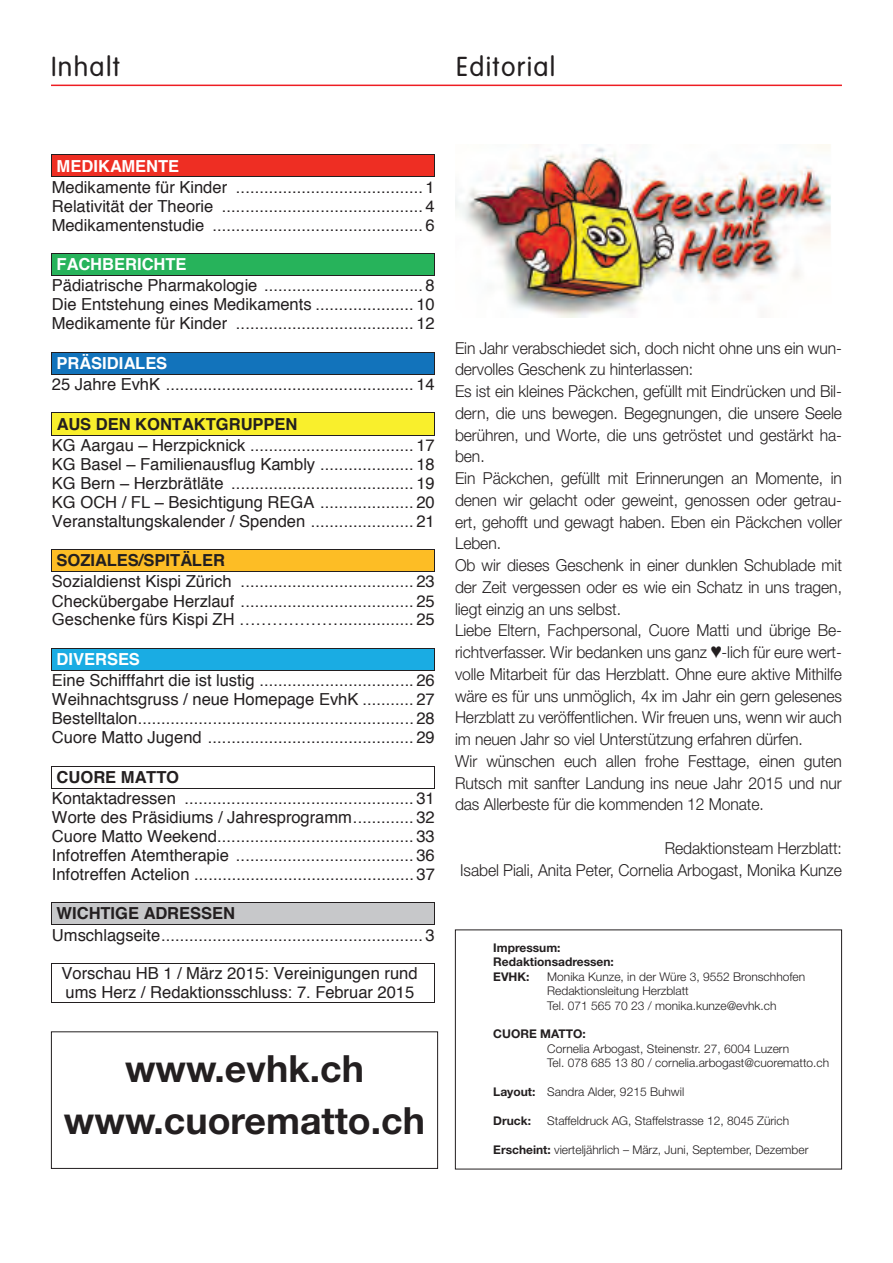
<style>
.page{position:relative;width:893px;height:1263px;background:#fff}
.page>*{position:absolute;margin:0;border:0;box-sizing:border-box;transform-origin:0 0}
.t1{font:700 37.5px/52.8px "Helvetica Neue LT Std";color:#231f20;text-align:center}
.t2{font:300 27px "VAG Rounded Std";letter-spacing:.05em;color:#231f20}
.t3{font:16.5px/19px "Helvetica";color:#231f20;text-align:justify}
.t4{font:300 16.5px/21.8px "Helvetica Neue LT Std";letter-spacing:-.005em;color:#231f20;scale:.95 1}
.t5{font:16.5px "Arial";color:#231f20}
.t6{font:700 16.5px "Helvetica";letter-spacing:-.005em;color:#231f20}
.t7{font:700 16.5px "Helvetica";letter-spacing:-.005em;color:#fff}
.t8{font:300 12px/14.4px "Helvetica Neue LT Std";color:#231f20}
.t9{font:700 12px/14.4px "Helvetica Neue LT Std";color:#231f20}
.s1{font-weight:700}
.s2{font-family:"Arial"}
.s3{font-family:"Helvetica"}
</style>
<div class="page">
<div style="left:455px;top:929px;width:387px;height:240px;border:1px solid #231f20"></div>
<hr style="left:51px;top:85px;width:791px;height:1px;background:#ee1d23">
<div style="left:51px;top:1031px;width:387px;height:138px;border:1px solid #231f20"></div>
<img style="left:455px;top:145px;width:376px;height:173px">
<div style="left:52px;top:155px;width:383px;height:22px;background:#ee2e23"></div>
<hr style="left:52px;top:154px;width:382px;height:1px;background:#231f20">
<hr style="left:52px;top:177px;width:382px;height:1px;background:#231f20">
<svg style="left:434px;top:154px;width:1px;height:23px"></svg>
<div style="left:52px;top:254px;width:383px;height:21px;background:#27b35b"></div>
<hr style="left:52px;top:253px;width:382px;height:1px;background:#231f20">
<hr style="left:52px;top:275px;width:382px;height:1px;background:#231f20">
<svg style="left:434px;top:253px;width:1px;height:23px"></svg>
<div style="left:52px;top:353px;width:383px;height:21px;background:#1273bb"></div>
<hr style="left:52px;top:352px;width:382px;height:1px;background:#231f20">
<hr style="left:52px;top:374px;width:382px;height:1px;background:#231f20">
<svg style="left:434px;top:352px;width:1px;height:23px"></svg>
<div style="left:52px;top:413px;width:383px;height:22px;background:#f9ef2c"></div>
<hr style="left:52px;top:413px;width:382px;height:1px;background:#231f20">
<hr style="left:52px;top:435px;width:382px;height:1px;background:#231f20">
<svg style="left:434px;top:413px;width:1px;height:23px"></svg>
<div style="left:52px;top:550px;width:383px;height:21px;background:#fdbd25"></div>
<hr style="left:52px;top:549px;width:382px;height:1px;background:#231f20">
<hr style="left:52px;top:571px;width:382px;height:1px;background:#231f20">
<svg style="left:434px;top:549px;width:1px;height:23px"></svg>
<div style="left:52px;top:649px;width:383px;height:21px;background:#1aace3"></div>
<hr style="left:52px;top:648px;width:382px;height:1px;background:#231f20">
<hr style="left:52px;top:670px;width:382px;height:1px;background:#231f20">
<svg style="left:434px;top:648px;width:1px;height:23px"></svg>
<hr style="left:52px;top:766px;width:382px;height:1px;background:#231f20">
<hr style="left:52px;top:788px;width:382px;height:1px;background:#231f20">
<svg style="left:434px;top:766px;width:1px;height:23px"></svg>
<div style="left:52px;top:903px;width:383px;height:21px;background:#c7c8ca"></div>
<hr style="left:52px;top:902px;width:382px;height:1px;background:#231f20">
<hr style="left:52px;top:924px;width:382px;height:1px;background:#231f20">
<svg style="left:434px;top:902px;width:1px;height:23px"></svg>
<hr style="left:52px;top:963px;width:382px;height:1px;background:#231f20">
<hr style="left:52px;top:964px;width:1px;height:38px;background:#231f20">
<hr style="left:52px;top:1002px;width:382px;height:1px;background:#231f20">
<hr style="left:434px;top:964px;width:1px;height:38px;background:#231f20">
<h2 class="t2" style="left:51px;top:51px;width:70px">Inhalt</h2>
<h2 class="t2" style="left:456px;top:51px;width:101px">Editorial</h2>
<p class="t7" style="left:57px;top:152px;width:124px">MEDIKAMENTE</p>
<p class="t3" style="left:52px;top:178px;width:384px">Medikamente für Kinder ........................................ 1<br>Relativität der Theorie ........................................... 4<br>Medikamentenstudie ............................................. 6</p>
<p class="t7" style="left:57px;top:251px;width:131px">FACHBERICHTE</p>
<p class="t3" style="left:52px;top:276px;width:384px">Pädiatrische Pharmakologie .................................. 8<br>Die Entstehung eines Medikaments ..................... 10<br>Medikamente für Kinder ...................................... 12</p>
<p class="t7" style="left:57px;top:350px;width:112px">PRÄSIDIALES</p>
<p class="t3" style="left:52px;top:375px;width:384px">25 Jahre EvhK ..................................................... 14</p>
<p class="t3" style="left:52px;top:414px;width:384px;line-height:21px"><span class="s1">AUS DEN KONTAKTGRUPPEN<br></span>KG Aargau <span class="s2">–</span> Herzpicknick ................................... 17</p>
<p class="t3" style="left:52px;top:455px;width:384px">KG Basel <span class="s2">–</span> Familienausflug Kambly .................... 18<br>KG Bern <span class="s2">–</span> Herzbrätläte ....................................... 19<br>KG OCH / FL <span class="s2">–</span> Besichtigung REGA .................... 20<br>Veranstaltungskalender / Spenden ...................... 21</p>
<p class="t6" style="left:57px;top:547px;width:170px">SOZIALES/SPITÄLER</p>
<p class="t3" style="left:52px;top:573px;width:384px">Sozialdienst Kispi Zürich ..................................... 23<br>Checkübergabe Herzlauf ..................................... 25</p>
<p class="t5" style="left:52px;top:609px;width:384px">Geschenke fürs Kispi ZH ………………<span class="s3">................ 25</span></p>
<p class="t7" style="left:57px;top:646px;width:85px">DIVERSES</p>
<p class="t3" style="left:52px;top:671px;width:384px">Eine Schifffahrt die ist lustig ................................. 26<br>Weihnachtsgruss / neue Homepage EvhK ........... 27<br>Bestelltalon ........................................................... 28<br>Cuore Matto Jugend ............................................ 29</p>
<p class="t6" style="left:57px;top:764px;width:124px">CUORE MATTO</p>
<p class="t3" style="left:52px;top:789px;width:385px">Kontaktadressen ................................................. 31<br>Worte des Präsidiums / Jahresprogramm............. 32<br>Cuore Matto Weekend.......................................... 33<br>Infotreffen Atemtherapie ...................................... 36<br>Infotreffen Actelion ............................................... 37</p>
<p class="t6" style="left:57px;top:900px;width:180px">WICHTIGE ADRESSEN</p>
<p class="t3" style="left:52px;top:926px;width:384px">Umschlagseite ........................................................ 3</p>
<p class="t3" style="left:62px;top:964px;width:358px">Vorschau HB 1 / März 2015: Vereinigungen rund ums Herz / Redaktionsschluss: 7. Februar 2015</p>
<h1 class="t1" style="left:64px;top:1041px;width:363px">www.evhk.ch www.cuorematto.ch</h1>
<p class="t4" style="left:455px;top:337px;width:409px">Ein Jahr verabschiedet sich, doch nicht ohne uns ein wun&shy;dervolles Geschenk zu hinterlassen:<br>Es ist ein kleines Päckchen, gefüllt mit Eindrücken und Bil&shy;dern, die uns bewegen. Begegnungen, die unsere Seele berühren, und Worte, die uns getröstet und gestärkt ha&shy;ben.<br>Ein Päckchen, gefüllt mit Erinnerungen an Momente, in denen wir gelacht oder geweint, genossen oder getrau&shy;ert, gehofft und gewagt haben. Eben ein Päckchen voller Leben.<br>Ob wir dieses Geschenk in einer dunklen Schublade mit der Zeit vergessen oder es wie ein Schatz in uns tragen, liegt einzig an uns selbst.<br>Liebe Eltern, Fachpersonal, Cuore Matti und übrige Be&shy;richtverfasser. Wir bedanken uns ganz ♥-lich für eure wert&shy;volle Mitarbeit für das Herzblatt. Ohne eure aktive Mithilfe wäre es für uns unmöglich, 4x im Jahr ein gern gelesenes Herzblatt zu veröffentlichen. Wir freuen uns, wenn wir auch im neuen Jahr so viel Unterstützung erfahren dürfen.<br>Wir wünschen euch allen frohe Festtage, einen guten Rutsch mit sanfter Landung ins neue Jahr 2015 und nur das Allerbeste für die kommenden 12 Monate.</p>
<p class="t4" style="left:460px;top:837px;width:403px;text-align:right">Redaktionsteam Herzblatt:<br>Isabel Piali, Anita Peter, Cornelia Arbogast, Monika Kunze</p>
<p class="t9" style="left:493px;top:940px;width:122px">Impressum:<br>Redaktionsadressen:<br>EVHK:</p>
<p class="t8" style="left:547px;top:969px;width:259px">Monika Kunze, in der Würe 3, 9552 Bronschhofen<br>Redaktionsleitung Herzblatt<br>Tel. 071 565 70 23 / monika.kunze@evhk.ch</p>
<p class="t9" style="left:493px;top:1027px;width:94px">CUORE MATTO:</p>
<p class="t8" style="left:547px;top:1041px;width:283px">Cornelia Arbogast, Steinenstr. 27, 6004 Luzern<br>Tel. 078 685 13 80 / cornelia.arbogast@cuorematto.ch</p>
<p class="t8" style="left:493px;top:1084px;width:192px"><span class="s1">Layout:</span> Sandra Alder, 9215 Buhwil</p>
<p class="t9" style="left:493px;top:1113px;width:39px">Druck:</p>
<p class="t8" style="left:547px;top:1113px;width:243px">Staffeldruck AG, Staffelstrasse 12, 8045 Zürich</p>
<p class="t8" style="left:493px;top:1142px;width:317px"><span class="s1">Erscheint:</span> vierteljährlich – März, Juni, September, Dezember</p>
</div>
